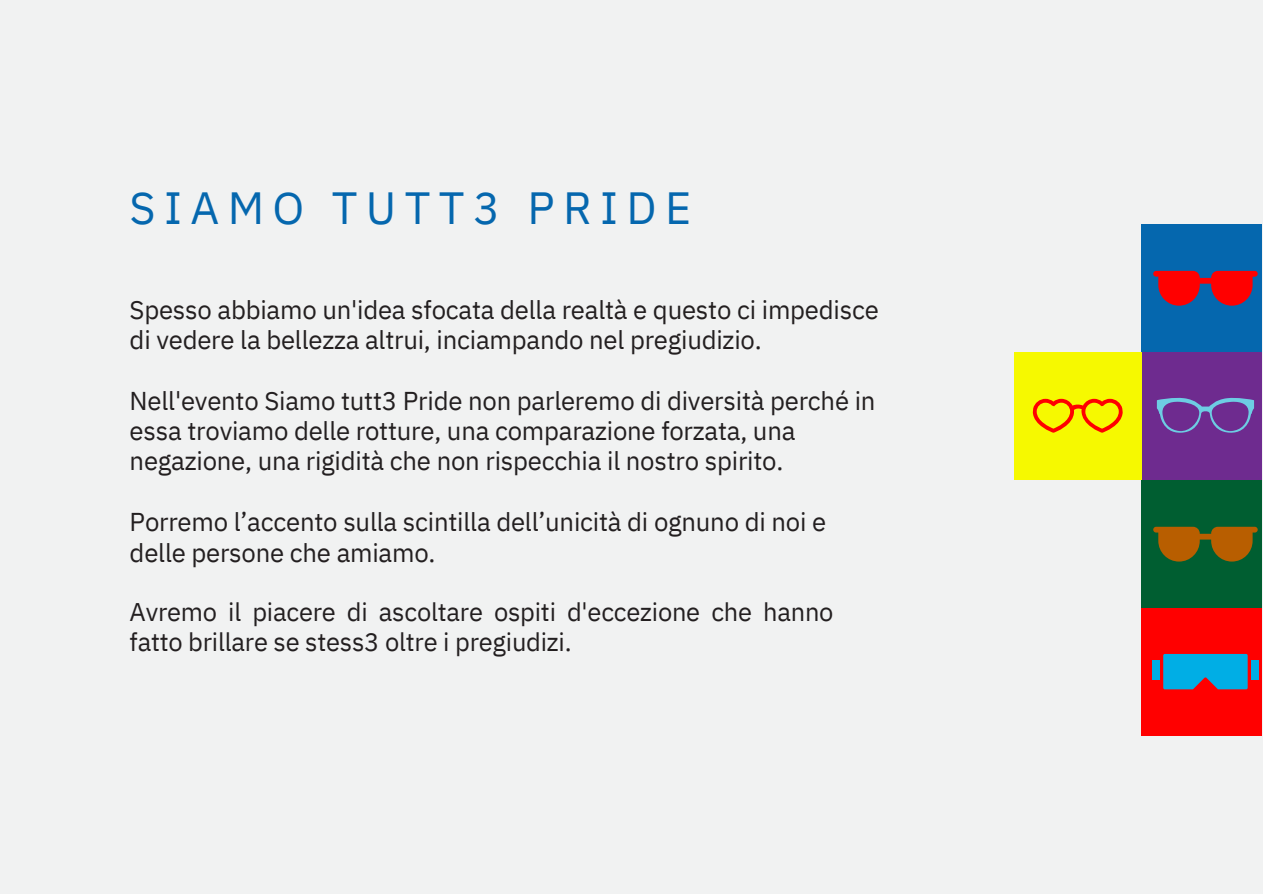
<style>
.page{position:relative;width:1263px;height:894px;background:#fff}
.page>*{position:absolute;margin:0;border:0;box-sizing:border-box;transform-origin:0 0}
.t1{font:45px "IBM Plex Sans";letter-spacing:.185em;color:#0567ae}
.t2{font:25.8px/30.3px "IBM Plex Sans";letter-spacing:-.01em;color:#231f20}
.t3{font:25.5px/30.3px "IBM Plex Sans";letter-spacing:-.01em;color:#231f20}
</style>
<div class="page">
<div style="left:0;top:0;width:1263px;height:893px;background:#f1f2f2"></div>
<div style="left:1141px;top:479px;width:121px;height:128px;background:#005e31"></div>
<svg style="left:1153px;top:526px;width:105px;height:35px"></svg>
<div style="left:1141px;top:224px;width:121px;height:127px;background:#0567ae"></div>
<svg style="left:1153px;top:271px;width:105px;height:34px"></svg>
<div style="left:1141px;top:351px;width:121px;height:128px;background:#6e2b8f"></div>
<svg style="left:1157px;top:397px;width:97px;height:36px"></svg>
<div style="left:1014px;top:351px;width:127px;height:128px;background:#f6f900"></div>
<svg style="left:1033px;top:398px;width:90px;height:34px"></svg>
<div style="left:1141px;top:607px;width:121px;height:128px;background:#f00"></div>
<div style="left:1251px;top:660px;width:8px;height:20px;background:#00aee5"></div>
<svg style="left:1163px;top:653px;width:85px;height:36px;background:#149fd2"></svg>
<div style="left:1152px;top:660px;width:8px;height:20px;background:#00aee5"></div>
<p class="t1" style="left:130px;top:178px;width:563px">SIAMO TUTT3 PRIDE</p>
<p class="t2" style="left:130px;top:293px;width:751px">Spesso abbiamo un'idea sfocata della realtà e questo ci impedisce di vedere la bellezza altrui, inciampando nel pregiudizio.</p>
<p class="t2" style="left:130px;top:385px;width:747px">Nell'evento Siamo tutt3 Pride non parleremo di diversità perché in essa troviamo delle rotture, una comparazione forzata, una negazione, una rigidità che non rispecchia il nostro spirito.</p>
<p class="t2" style="left:130px;top:506px;width:698px">Porremo l’accento sulla scintilla dell’unicità di ognuno di noi e delle persone che amiamo.</p>
<p class="t3" style="left:130px;top:596px;width:705px">Avremo il piacere di ascoltare ospiti d'eccezione che hanno fatto brillare se stess3 oltre i pregiudizi.</p>
</div>
